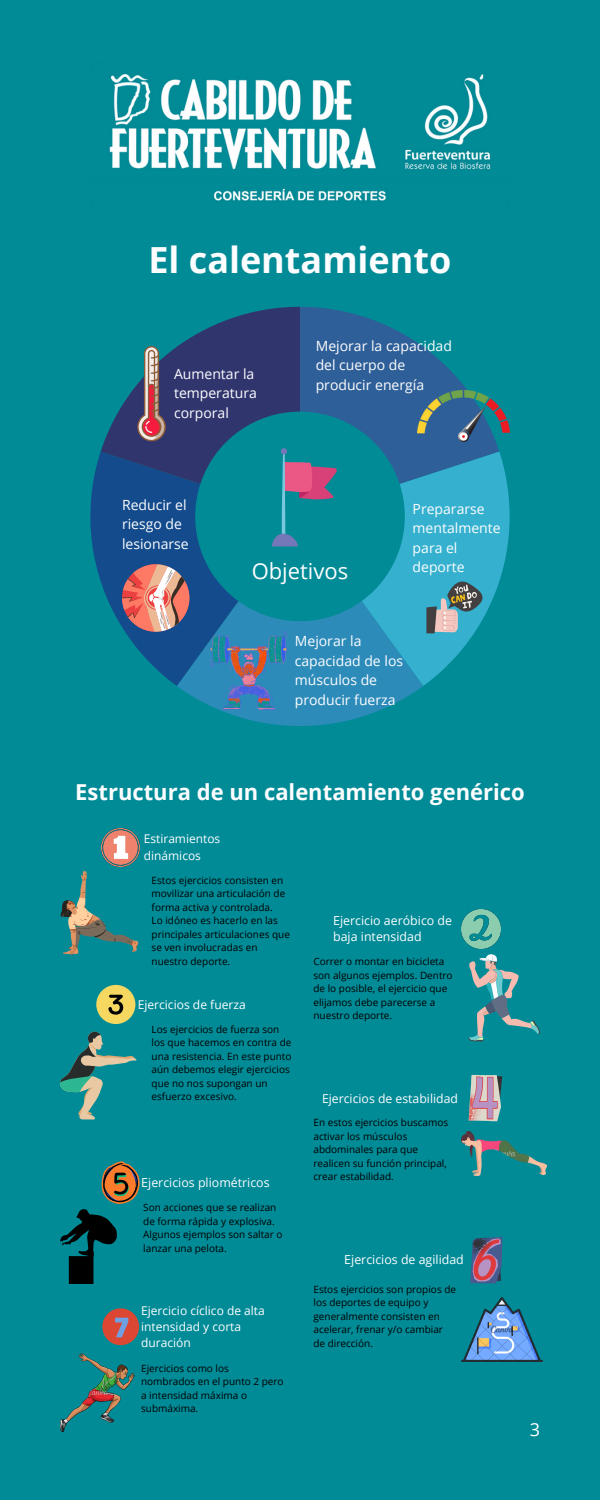
<style>
.page{position:relative;width:600px;height:1500px;background:#018b97}
.page>*{position:absolute;margin:0;border:0;box-sizing:border-box;transform-origin:0 0}
.t1{font:700 36px "Open Sans";color:#fcfdfe}
.t2{font:700 22px "Open Sans";color:#fcfdfe}
.t3{font:22px "Open Sans";color:#fcfdfe}
.t4{font:18px "Open Sans";color:#fff}
.t5{font:14px/19.5px "Open Sans";color:#fcfdfe}
.t6{font:12.4px/16.8px "Open Sans";color:#fcfdfe}
.t7{font:12.2px "Open Sans";color:#fcfdfe}
.t8{font:12.1px "Open Sans";color:#fcfdfe}
.t9{font:12px/16.3px "Open Sans";color:#fcfdfe}
.t10{font:10px/13.5px "Open Sans";color:#000}
</style>
<div class="page">
<img style="left:109px;top:74px;width:382px;height:127px">
<svg style="left:90px;top:307px;width:420px;height:419px"></svg>
<img style="left:102px;top:828px;width:38px;height:38px">
<img style="left:462px;top:909px;width:39px;height:39px">
<div style="left:96px;top:985px;width:39px;height:39px;background:#f6d861;border-radius:50%"></div>
<svg style="left:108px;top:995px;width:15px;height:20px"></svg>
<svg style="left:469px;top:1075px;width:33px;height:46px;background:#b7a2ad"></svg>
<svg style="left:102px;top:1161px;width:38px;height:43px"></svg>
<svg style="left:470px;top:1237px;width:32px;height:46px"></svg>
<svg style="left:102px;top:1308px;width:37px;height:37px"></svg>
<svg style="left:60px;top:871px;width:79px;height:84px"></svg>
<svg style="left:469px;top:954px;width:71px;height:88px"></svg>
<svg style="left:60px;top:1032px;width:76px;height:87px"></svg>
<img style="left:60px;top:1209px;width:57px;height:74px">
<img style="left:462px;top:1132px;width:85px;height:43px">
<img style="left:61px;top:1354px;width:73px;height:78px">
<img style="left:462px;top:1297px;width:81px;height:65px">
<h3 class="t1" style="left:148px;top:235px;width:305px">El calentamiento</h3>
<h4 class="t5" style="left:174px;top:364px;width:84px">Aumentar la temperatura corporal</h4>
<h4 class="t5" style="left:316px;top:336px;width:138px">Mejorar la capacidad del cuerpo de producir energía</h4>
<p class="t5" style="left:122px;top:495px;width:68px">Reducir el riesgo de lesionarse</p>
<p class="t3" style="left:252px;top:556px;width:98px">Objetivos</p>
<h2 class="t5" style="left:413px;top:499px;width:89px">Prepararse mentalmente para el deporte</h2>
<p class="t5" style="left:295px;top:631px;width:110px">Mejorar la capacidad de los músculos de producir fuerza</p>
<p class="t2" style="left:75px;top:777px;width:451px">Estructura de un calentamiento genérico</p>
<h5 class="t9" style="left:144px;top:831px;width:78px">Estiramientos dinámicos</h5>
<p class="t10" style="left:152px;top:873px;width:135px">Estos ejercicios consisten en movilizar una articulación de forma activa y controlada.</p>
<h5 class="t10" style="left:152px;top:914px;width:140px">Lo idóneo es hacerlo en las principales articulaciones que se ven involucradas en nuestro deporte.</h5>
<p class="t8" style="left:138px;top:996px;width:110px">Ejercicios de fuerza</p>
<p class="t10" style="left:152px;top:1022px;width:141px">Los ejercicios de fuerza son los que hacemos en contra de una resistencia. En este punto aún debemos elegir ejercicios que no nos supongan un esfuerzo excesivo.</p>
<h5 class="t6" style="left:141px;top:1174px;width:130px">Ejercicios pliométricos</h5>
<h5 class="t10" style="left:143px;top:1201px;width:141px">Son acciones que se realizan de forma rápida y explosiva.<br>Algunos ejemplos son saltar o lanzar una pelota.</h5>
<p class="t9" style="left:141px;top:1302px;width:125px">Ejercicio cíclico de alta intensidad y corta duración</p>
<h5 class="t10" style="left:141px;top:1361px;width:144px">Ejercicios como los nombrados en el punto 2 pero a intensidad máxima o submáxima.</h5>
<p class="t6" style="left:333px;top:911px;width:120px">Ejercicio aeróbico de baja intensidad</p>
<p class="t10" style="left:313px;top:954px;width:141px">Correr o montar en bicicleta son algunos ejemplos. Dentro de lo posible, el ejercicio que elijamos debe parecerse a nuestro deporte.</p>
<p class="t7" style="left:322px;top:1089px;width:138px">Ejercicios de estabilidad</p>
<p class="t10" style="left:313px;top:1115px;width:136px">En estos ejercicios buscamos activar los músculos abdominales para que realicen su función principal, crear estabilidad.</p>
<p class="t6" style="left:344px;top:1251px;width:121px">Ejercicios de agilidad</p>
<p class="t10" style="left:313px;top:1282px;width:144px">Estos ejercicios son propios de los deportes de equipo y generalmente consisten en acelerar, frenar y/o cambiar de dirección.</p>
<p class="t4" style="left:530px;top:1417px;width:12px">3</p>
</div>
